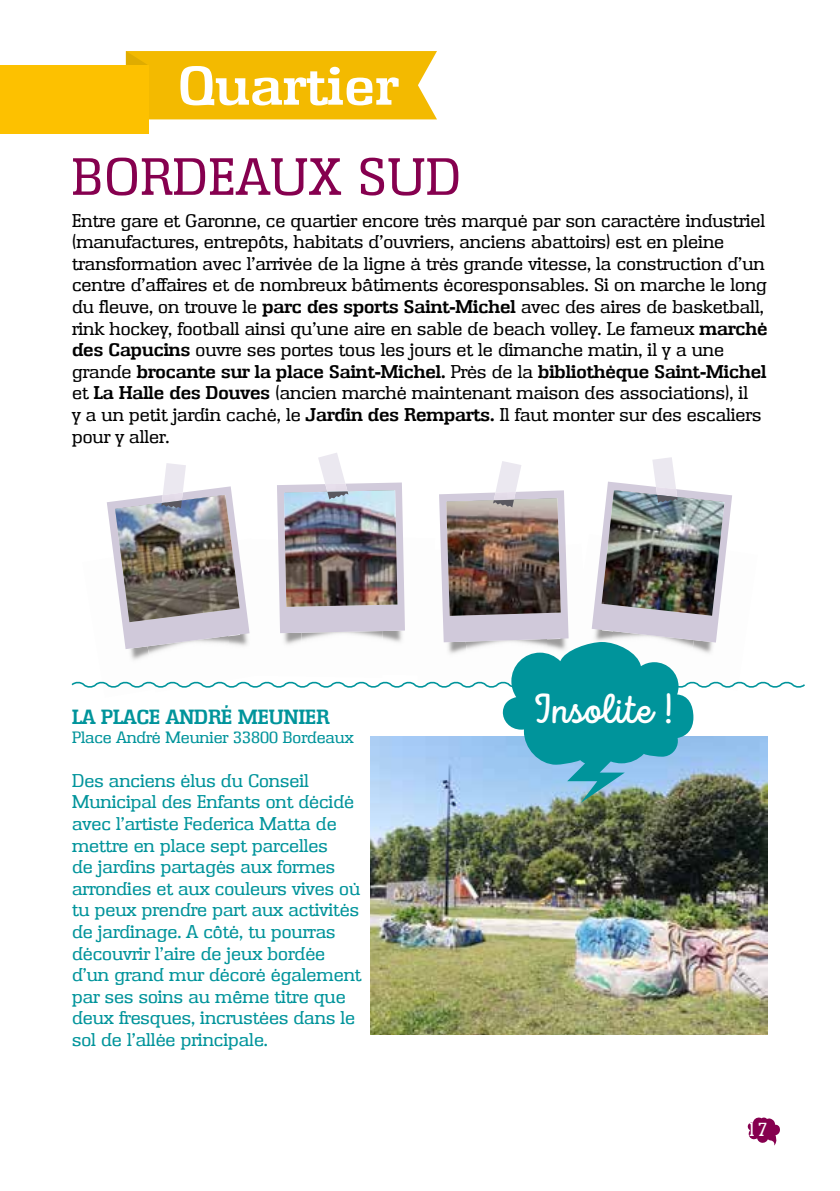
<style>
.page{position:relative;width:840px;height:1191px;background:#fff}
.page>*{position:absolute;margin:0;border:0;box-sizing:border-box;transform-origin:0 0}
.t1{font:600 52.6px "Enschede";letter-spacing:.02em;color:#fff}
.t2{font:50.8px "Enschede";letter-spacing:.02em;color:#86004f}
.t3{font:500 41.6px "Intro Script Demo";color:#fff}
.t4{font:600 20px "Enschede";color:#00949b}
.t5{font:18.4px "Enschede";color:#fff}
.t6{font:18px/21.6px "Enschede";color:#000}
.t7{font:18px/21.6px "Enschede";color:#00949b}
.t8{font:16px "Enschede";color:#00949b}
.s1{font-weight:600}
</style>
<div class="page">
<svg style="left:747px;top:1117px;width:33px;height:28px"></svg>
<img style="left:370px;top:802px;width:397px;height:232px">
<img style="left:71px;top:453px;width:734px;height:349px">
<svg style="left:126px;top:51px;width:311px;height:82px"></svg>
<div style="left:0;top:65px;width:148px;height:68px;background:#fdc100"></div>
<h1 class="t1" style="left:178px;top:55px;width:221px">Quartier</h1>
<h2 class="t2" style="left:72px;top:147px;width:390px">BORDEAUX SUD</h2>
<p class="t6" style="left:72px;top:209px;width:696px">Entre gare et Garonne, ce quartier encore très marqué par son caractère industriel (manufactures, entrepôts, habitats d’ouvriers, anciens abattoirs) est en pleine transformation avec l’arrivée de la ligne à très grande vitesse, la construction d’un centre d’affaires et de nombreux bâtiments écoresponsables. Si on marche le long du fleuve, on trouve le <span class="s1">parc des sports Saint-Michel</span> avec des aires de basketball, rink hockey, football ainsi qu’une aire en sable de beach volley. Le fameux <span class="s1">marché des Capucins</span> ouvre ses portes tous les jours et le dimanche matin, il y a une grande <span class="s1">brocante sur la place Saint-Michel.</span> Près de la <span class="s1">bibliothèque Saint-Michel </span>et <span class="s1">La Halle des Douves</span> (ancien marché maintenant maison des associations), il<br>y a un petit jardin caché, le <span class="s1">Jardin des Remparts.</span> Il faut monter sur des escaliers pour y aller.</p>
<p class="t4" style="left:72px;top:705px;width:258px">LA PLACE ANDRÉ MEUNIER</p>
<p class="t8" style="left:72px;top:728px;width:283px">Place André Meunier 33800 Bordeaux</p>
<p class="t7" style="left:72px;top:769px;width:290px">Des anciens élus du Conseil<br>Municipal des Enfants ont décidé avec l’artiste Federica Matta de mettre en place sept parcelles<br>de jardins partagés aux formes arrondies et aux couleurs vives où tu peux prendre part aux activités de jardinage. A côté, tu pourras découvrir l’aire de jeux bordée d’un grand mur décoré également par ses soins au même titre que deux fresques, incrustées dans le sol de l’allée principale.</p>
<h3 class="t3" style="left:531px;top:685px;width:143px">Insolite !</h3>
<p class="t5" style="left:746px;top:1118px;width:23px">17</p>
</div>
